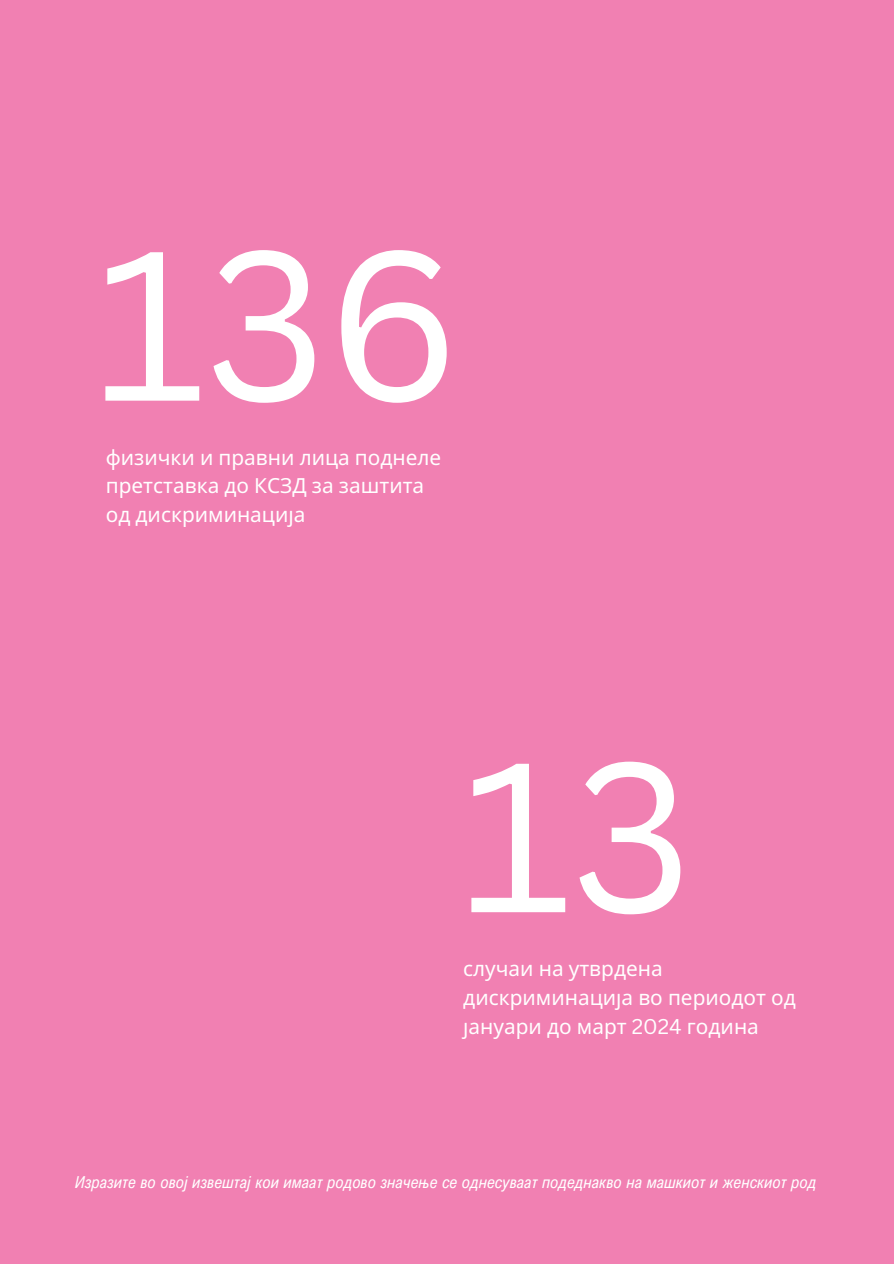
<style>
.page{position:relative;width:894px;height:1264px;background:#fff}
.page>*{position:absolute;margin:0;border:0;box-sizing:border-box;transform-origin:0 0}
.t1{font:207.75px "Canva Sans";color:#fff}
.t2{font:20.85px/28.7px "Noto Sans";color:#fff}
.t3{font:italic 16.5px "Arial Nova Cond";color:#fff}
.s1{font-family:"Canva Sans"}
</style>
<div class="page">
<div style="left:0;top:0;width:893px;height:1263px;background:#f180b2"></div>
<h1 class="t1" style="left:95px;top:179px;width:366px">136</h1>
<h2 class="t2" style="left:106px;top:442px;width:337px">физички и правни лица поднеле претставка до КСЗД за заштита од дискриминација</h2>
<h2 class="t1" style="left:460px;top:690px;width:233px">13</h2>
<p class="t2" style="left:463px;top:953px;width:334px">случаи на утврдена дискриминација во периодот од јануари до март <span class="s1">2024</span> година</p>
<p class="t3" style="left:75px;top:1171px;width:743px">Изразите во овој извештај кои имаат родово значење се однесуваат подеднакво на машкиот и женскиот род</p>
</div>
